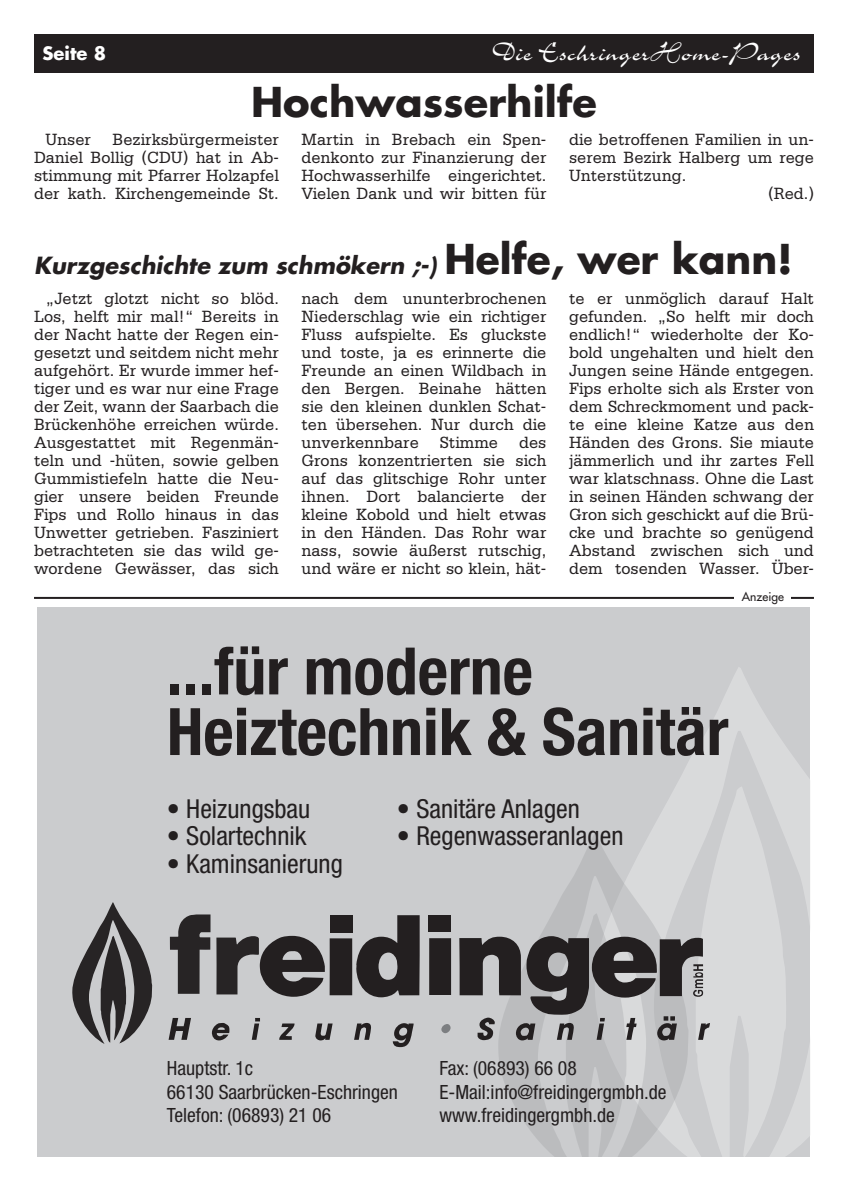
<style>
.page{position:relative;width:848px;height:1191px;background:#fff}
.page>*{position:absolute;margin:0;border:0;box-sizing:border-box;transform-origin:0 0}
.t1{font:700 condensed 65.6px/60.6px "Helvetica Neue LT Pro";color:#231f20}
.Uberschrift{font:700 40px "Futura LT";color:#231f20}
.t2{font:29px "Charme LT";color:#fff}
.t3{font:condensed 26.2px "Helvetica Neue LT Pro";color:#231f20}
.Uberschrift-2{font:italic 700 23px "Futura LT";color:#231f20}
.t4{font:condensed 19.6px/23.6px "Helvetica Neue LT Pro";color:#231f20}
.t5{font:700 18px "Futura LT";color:#fff}
.Grundtext{font:17.2px/18px "Serifa LT";color:#231f20;text-align:justify;scale:.95 1}
.t6{font:12px "Futura LT";color:#231f20}
.s1{font-style:normal;font-size:40px}
</style>
<div class="page">
<div style="left:34px;top:34px;width:780px;height:38px;background:#231f20"></div>
<hr style="left:34px;top:597px;width:780px;height:2px;background:#231f20">
<div style="left:734px;top:591px;width:57px;height:14px;background:#fff"></div>
<div style="left:38px;top:607px;width:772px;height:550px;background:#cbccce"></div>
<svg style="left:594px;top:666px;width:216px;height:491px;fill:#cbccce"></svg>
<svg style="left:498px;top:833px;width:190px;height:324px;fill:#cbccce"></svg>
<svg style="left:170px;top:914px;width:40px;height:79px"></svg>
<svg style="left:72px;top:902px;width:80px;height:142px"></svg>
<svg style="left:169px;top:1018px;width:22px;height:21px"></svg>
<svg style="left:557px;top:913px;width:79px;height:244px"></svg>
<svg style="left:212px;top:915px;width:481px;height:132px"></svg>
<svg style="left:693px;top:786px;width:93px;height:371px"></svg>
<p class="t5" style="left:43px;top:42px;width:65px">Seite 8</p>
<p class="t2" style="left:492px;top:38px;width:310px">Die EschringerHome-Pages</p>
<p class="Uberschrift" style="left:251px;top:75px;width:347px">Hochwasserhilfe</p>
<p class="Grundtext" style="left:34px;top:130px;width:259px;text-indent:79px">Bezirksbürgermeister Daniel Bollig (CDU) hat in Ab&shy;stimmung mit Pfarrer Holzapfel der kath. Kirchengemeinde St.</p>
<p class="Grundtext" style="left:301px;top:130px;width:259px">Martin in Brebach ein Spen&shy;denkonto zur Finanzierung der Hochwasserhilfe eingerichtet.<br>Vielen Dank und wir bitten für</p>
<p class="Grundtext" style="left:569px;top:130px;width:259px">die betroffenen Familien in un&shy;serem Bezirk Halberg um rege Unterstützung.</p>
<p class="Grundtext" style="left:45px;top:130px;width:49px">Unser</p>
<p class="Grundtext" style="left:768px;top:184px;width:49px">(Red.)</p>
<p class="Uberschrift-2" style="left:34px;top:250px;width:760px">Kurzgeschichte zum schmökern ;-) <span class="s1">Helfe, wer kann!</span></p>
<p class="Grundtext" style="left:34px;top:289px;width:259px;text-indent:11px">„Jetzt glotzt nicht so blöd.<br>Los, helft mir mal!“ Bereits in der Nacht hatte der Regen ein&shy;gesetzt und seitdem nicht mehr aufgehört. Er wurde immer hef&shy;tiger und es war nur eine Frage der Zeit, wann der Saarbach die Brückenhöhe erreichen würde.<br>Ausgestattet mit Regenmän&shy;teln und -hüten, sowie gelben Gummistiefeln hatte die Neu&shy;gier unsere beiden Freunde Fips und Rollo hinaus in das Unwetter getrieben. Fasziniert betrachteten sie das wild ge&shy;wordene Gewässer, das sich</p>
<p class="Grundtext" style="left:301px;top:289px;width:259px">nach dem ununterbrochenen Niederschlag wie ein richtiger Fluss aufspielte. Es gluckste und toste, ja es erinnerte die Freunde an einen Wildbach in den Bergen. Beinahe hätten sie den kleinen dunklen Schat&shy;ten übersehen. Nur durch die unverkennbare Stimme des Grons konzentrierten sie sich auf das glitschige Rohr unter ihnen. Dort balancierte der kleine Kobold und hielt etwas in den Händen. Das Rohr war nass, sowie äußerst rutschig, und wäre er nicht so klein, hät-</p>
<p class="Grundtext" style="left:569px;top:289px;width:259px">te er unmöglich darauf Halt gefunden. „So helft mir doch endlich!“ wiederholte der Ko&shy;bold ungehalten und hielt den Jungen seine Hände entgegen.<br>Fips erholte sich als Erster von dem Schreckmoment und pack&shy;te eine kleine Katze aus den Händen des Grons. Sie miaute jämmerlich und ihr zartes Fell war klatschnass. Ohne die Last in seinen Händen schwang der Gron sich geschickt auf die Brü&shy;cke und brachte so genügend Abstand zwischen sich und dem tosenden Wasser. Über-</p>
<p class="t6" style="left:741px;top:588px;width:44px">Anzeige</p>
<p class="t1" style="left:167px;top:640px;width:563px">...für moderne<br>Heiztechnik &amp; Sanitär</p>
<p class="t3" style="left:167px;top:793px;width:145px">• Heizungsbau</p>
<p class="t3" style="left:167px;top:821px;width:141px">• Solartechnik</p>
<p class="t3" style="left:167px;top:848px;width:177px">• Kaminsanierung</p>
<p class="t3" style="left:397px;top:793px;width:184px">• Sanitäre Anlagen</p>
<p class="t3" style="left:397px;top:821px;width:228px">• Regenwasseranlagen</p>
<p class="t4" style="left:167px;top:1056px;width:232px">Hauptstr. 1c<br>66130 Saarbrücken-Eschringen<br>Telefon: (06893) 21 06</p>
<p class="t4" style="left:439px;top:1056px;width:229px">Fax: (06893) 66 08<br>E-Mail:info@freidingergmbh.de www.freidingergmbh.de</p>
</div>
